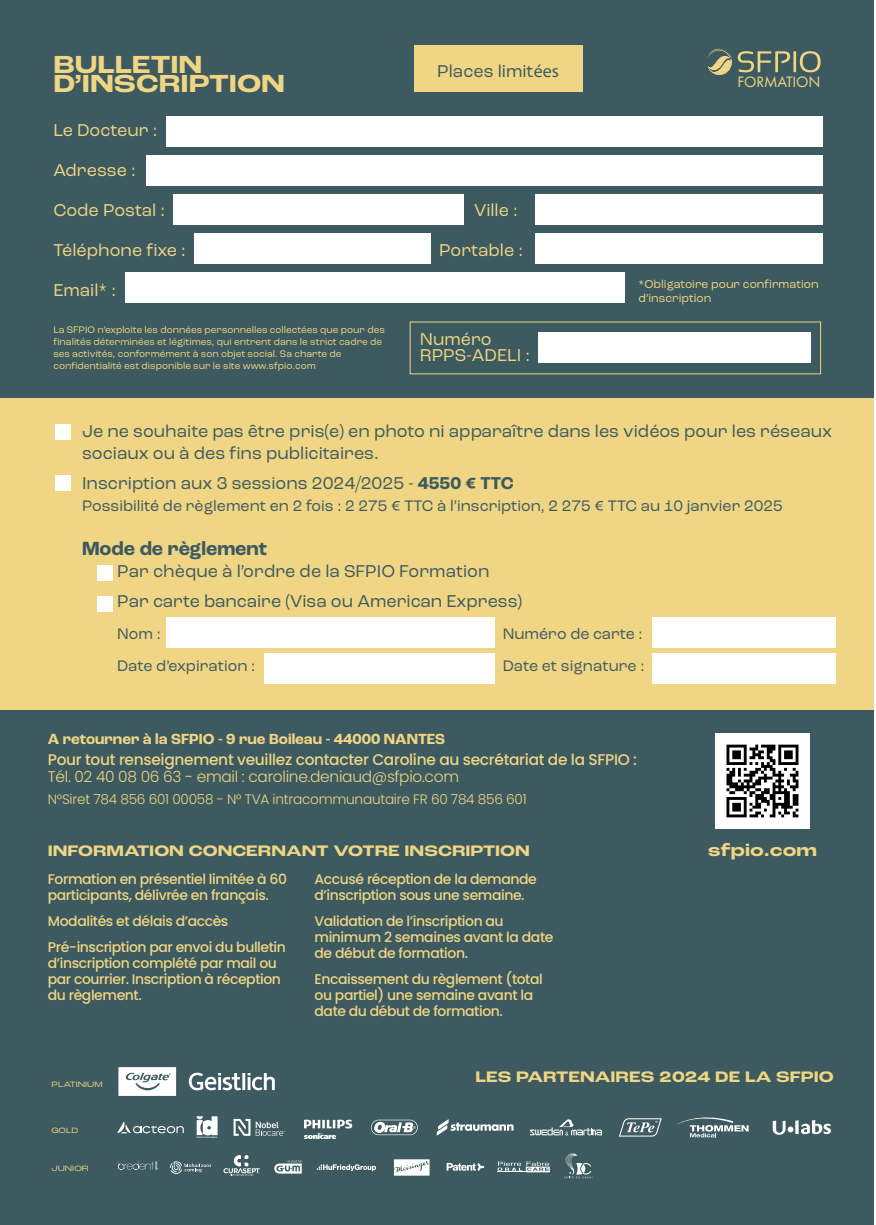
<style>
.page{position:relative;width:876px;height:1225px;background:#fff}
.page>*{position:absolute;margin:0;border:0;box-sizing:border-box;transform-origin:0 0}
.t1{font:700 expanded 26px "Roc Grotesk";color:#efd584}
.t2{font:700 20px "Roc Grotesk";color:#3c5a5f}
.t3{font:18px/22px "Roc Grotesk";color:#3c5a5f}
.t4{font:18px/16px "Roc Grotesk";color:#efd584}
.t5{font:700 expanded 18px "Roc Grotesk";color:#efd584}
.t6{font:16px "Roc Grotesk";color:#3c5a5f}
.t7{font:700 expanded 16px "Roc Grotesk";color:#efd584}
.t8{font:15.6px "Futura PT";letter-spacing:-.015em;color:#efd584}
.t9{font:500 15.4px "Poppins";letter-spacing:-.02em;color:#efd584}
.t10{font:300 15.4px "Poppins";letter-spacing:-.02em;color:#efd584}
.t11{font:700 15.4px "Roc Grotesk";color:#efd584}
.t12{font:500 14px/16px "Poppins";letter-spacing:-.03em;color:#efd584}
.t13{font:300 13.6px "Poppins";letter-spacing:-.02em;color:#efd584}
.t14{font:12px/14px "Roc Grotesk";color:#efd584}
.t15{font:10px/12px "Roc Grotesk";color:#efd584}
.t16{font:expanded 8px "Roc Grotesk";color:#efd584}
.s1{font-family:"Myriad Pro"}
.s2{font-weight:700}
</style>
<div class="page">
<div style="left:0;top:0;width:873px;height:1225px;background:#3c5a5f"></div>
<div style="left:414px;top:46px;width:168px;height:46px;background:#efd584"></div>
<div style="left:166px;top:116px;width:657px;height:30px;background:#fff"></div>
<div style="left:146px;top:155px;width:677px;height:30px;background:#fff"></div>
<div style="left:125px;top:273px;width:500px;height:30px;background:#fff"></div>
<div style="left:538px;top:333px;width:272px;height:30px;background:#fff"></div>
<div style="left:194px;top:233px;width:237px;height:31px;background:#fff"></div>
<div style="left:535px;top:233px;width:288px;height:31px;background:#fff"></div>
<div style="left:173px;top:194px;width:291px;height:30px;background:#fff"></div>
<div style="left:535px;top:194px;width:288px;height:30px;background:#fff"></div>
<div style="left:0;top:398px;width:873px;height:312px;background:#efd584"></div>
<div style="left:55px;top:424px;width:16px;height:16px;background:#fff"></div>
<div style="left:55px;top:474px;width:16px;height:16px;background:#fff"></div>
<div style="left:97px;top:565px;width:16px;height:16px;background:#fff"></div>
<div style="left:97px;top:596px;width:16px;height:16px;background:#fff"></div>
<div style="left:166px;top:617px;width:328px;height:30px;background:#fff"></div>
<div style="left:652px;top:617px;width:183px;height:30px;background:#fff"></div>
<div style="left:264px;top:653px;width:230px;height:30px;background:#fff"></div>
<div style="left:652px;top:653px;width:183px;height:30px;background:#fff"></div>
<svg style="left:118px;top:1067px;width:58px;height:29px;background:#e4e8e9"></svg>
<hr style="left:242px;top:1073px;width:3px;height:17px;background:#fff">
<svg style="left:189px;top:1072px;width:52px;height:18px"></svg>
<svg style="left:248px;top:1073px;width:27px;height:17px"></svg>
<svg style="left:530px;top:1119px;width:72px;height:16px"></svg>
<svg style="left:677px;top:1117px;width:72px;height:20px"></svg>
<svg style="left:437px;top:1119px;width:77px;height:16px"></svg>
<svg style="left:256px;top:1121px;width:29px;height:15px"></svg>
<svg style="left:234px;top:1119px;width:16px;height:16px"></svg>
<svg style="left:371px;top:1119px;width:47px;height:16px"></svg>
<svg style="left:117px;top:1121px;width:67px;height:12px"></svg>
<svg style="left:619px;top:1118px;width:43px;height:18px"></svg>
<svg style="left:773px;top:1120px;width:58px;height:14px"></svg>
<svg style="left:196px;top:1116px;width:22px;height:19px"></svg>
<svg style="left:304px;top:1119px;width:48px;height:20px"></svg>
<svg style="left:170px;top:1161px;width:41px;height:12px"></svg>
<svg style="left:317px;top:1164px;width:59px;height:7px"></svg>
<svg style="left:118px;top:1161px;width:40px;height:8px"></svg>
<svg style="left:394px;top:1159px;width:36px;height:16px"></svg>
<svg style="left:223px;top:1155px;width:37px;height:20px"></svg>
<svg style="left:447px;top:1162px;width:37px;height:8px"></svg>
<svg style="left:497px;top:1161px;width:53px;height:11px"></svg>
<svg style="left:564px;top:1153px;width:29px;height:25px"></svg>
<svg style="left:274px;top:1160px;width:28px;height:13px"></svg>
<img style="left:715px;top:733px;width:95px;height:95px">
<svg style="left:738px;top:51px;width:83px;height:21px"></svg>
<svg style="left:708px;top:48px;width:24px;height:27px"></svg>
<h1 class="t1" style="left:53px;top:49px;width:151px">BULLETIN</h1>
<p class="t3" style="left:437px;top:60px;width:123px">Places limit<span class="s1">ées</span></p>
<h1 class="t1" style="left:53px;top:67px;width:233px">D’INSCRIPTION</h1>
<p class="t4" style="left:53px;top:122px;width:105px">Le Docteur :</p>
<p class="t4" style="left:53px;top:162px;width:84px">Adresse :</p>
<p class="t4" style="left:53px;top:202px;width:113px">Code Postal :</p>
<p class="t4" style="left:474px;top:202px;width:45px">Ville :</p>
<p class="t4" style="left:53px;top:242px;width:134px">Téléphone fixe :</p>
<p class="t4" style="left:439px;top:242px;width:85px">Portable :</p>
<p class="t4" style="left:53px;top:282px;width:64px">Email* :</p>
<p class="t14" style="left:639px;top:277px;width:182px">*Obligatoire pour confirmation d’inscription</p>
<p class="t15" style="left:53px;top:323px;width:333px">La SFPIO n’exploite les données personnelles collectées que pour des finalités déterminées et légitimes, qui entrent dans le strict cadre de ses activités, conformément à son objet social. Sa charte de confidentialité est disponible sur le site www.sfpio.com</p>
<p class="t8" style="left:737px;top:73px;width:84px">FORMATION</p>
<p class="t4" style="left:420px;top:331px;width:112px">Numéro<br>RPPS-ADELI :</p>
<p class="t3" style="left:82px;top:420px;width:752px">Je ne souhaite pas être pris(e) en photo ni apparaître dans les vidéos pour les réseaux sociaux ou à des fins publicitaires.</p>
<p class="t3" style="left:82px;top:472px;width:433px">Inscription aux 3 sessions 2024/2025 - <span class="s2">4550 € TTC</span></p>
<p class="t6" style="left:82px;top:496px;width:702px">Possibilité de règlement en 2 fois : 2 275 € TTC à l’inscription, 2 275 € TTC au 10 janvier 2025</p>
<h2 class="t2" style="left:82px;top:536px;width:187px">Mode de règlement</h2>
<p class="t3" style="left:117px;top:556px;width:407px;line-height:30px">Par chèque à l’ordre de la SFPIO Formation<br>Par carte bancaire (Visa ou American Express)</p>
<p class="t6" style="left:117px;top:624px;width:45px">Nom :</p>
<p class="t6" style="left:503px;top:624px;width:141px">Numéro de carte :</p>
<p class="t6" style="left:117px;top:656px;width:140px">Date d’expiration :</p>
<p class="t6" style="left:503px;top:656px;width:143px">Date et signature :</p>
<p class="t11" style="left:48px;top:729px;width:399px">A retourner à la SFPIO - 9 rue Boileau - 44000 NANTES</p>
<p class="t9" style="left:48px;top:750px;width:591px">Pour tout renseignement veuillez contacter Caroline au secrétariat de la SFPIO :</p>
<p class="t10" style="left:48px;top:767px;width:413px">Tél. 02 40 08 06 63 - email : caroline.deniaud@sfpio.com</p>
<p class="t13" style="left:48px;top:791px;width:480px">N°Siret 784 856 601 00058 - N° TVA intracommunautaire FR 60 784 856 601</p>
<p class="t7" style="left:48px;top:840px;width:484px">INFORMATION CONCERNANT VOTRE INSCRIPTION</p>
<p class="t12" style="left:48px;top:871px;width:241px">Formation en présentiel limitée à 60 participants, délivrée en français.</p>
<p class="t12" style="left:48px;top:908px;width:240px;line-height:26px">Modalités et délais d’accès<br>Pré-inscription par envoi du bulletin</p>
<p class="t12" style="left:48px;top:955px;width:235px">d’inscription complété par mail ou par courrier. Inscription à réception du règlement.</p>
<p class="t12" style="left:315px;top:871px;width:224px">Accusé réception de la demande d’inscription sous une semaine.</p>
<p class="t12" style="left:315px;top:913px;width:240px">Validation de l’inscription au minimum 2 semaines avant la date de début de formation.</p>
<p class="t12" style="left:315px;top:971px;width:230px">Encaissement du règlement (total ou partiel) une semaine avant la date du début de formation.</p>
<p class="t5" style="left:708px;top:838px;width:110px">sfpio.com</p>
<p class="t16" style="left:51px;top:1079px;width:53px">PLATINIUM</p>
<p class="t16" style="left:51px;top:1125px;width:28px">GOLD</p>
<p class="t16" style="left:51px;top:1163px;width:39px">JUNIOR</p>
<p class="t7" style="left:476px;top:1066px;width:360px">LES PARTENAIRES 2024 DE LA SFPIO</p>
</div>
